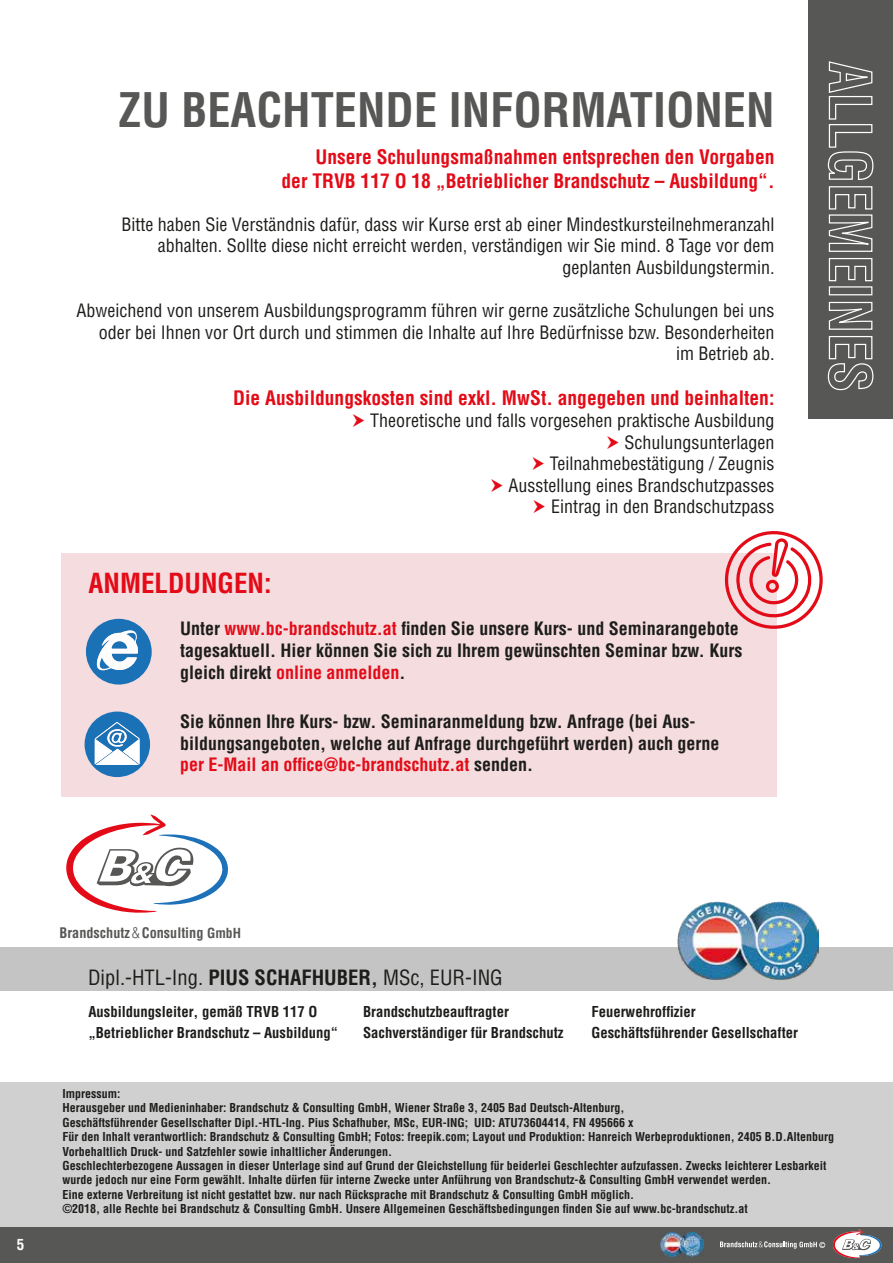
<style>
.page{position:relative;width:893px;height:1263px;background:#fff}
.page>*{position:absolute;margin:0;border:0;box-sizing:border-box;transform-origin:0 0}
.t1{font:700 condensed 46.5px "Helvetica LT Std";color:#575756}
.t2{font:700 condensed 27px "Helvetica LT Std";color:#e30b17}
.t3{font:condensed 20.55px "Helvetica LT Std";color:#1d1d1b}
.t4{font:700 condensed 19.5px/23.4px "Helvetica LT Std";color:#e30b17;text-align:right}
.t5{font:condensed 18px/21.6px "Helvetica LT Std";color:#1d1d1b;text-align:right}
.t6{font:700 condensed 18px/21.6px "Helvetica LT Std";color:#1d1d1b}
.t7{font:700 condensed 15px "Helvetica LT Std";color:#fff}
.t8{font:700 condensed 14.7px/20.5px "Helvetica LT Std";color:#1d1d1b}
.t9{font:700 condensed 14.25px "Helvetica LT Std";color:#575756}
.t10{font:700 condensed 12px/14.4px "Helvetica LT Std";color:#1d1d1b}
.s1{color:#e30b17}
.s2{font-weight:300}
.s3{font-size:13.5px}
.s4{font-weight:700}
</style>
<div class="page">
<div style="left:0;top:1228px;width:893px;height:35px;background:#575756"></div>
<svg style="left:720px;top:1241px;width:105px;height:8px"></svg>
<svg style="left:833px;top:1229px;width:49px;height:29px"></svg>
<img style="left:661px;top:1233px;width:42px;height:23px">
<div style="left:0;top:1082px;width:893px;height:145px;background:#d0d0d0"></div>
<div style="left:0;top:948px;width:893px;height:43px;background:#c4c4c4"></div>
<img style="left:678px;top:901px;width:140px;height:78px">
<div style="left:808px;top:0;width:85px;height:419px;background:#575756"></div>
<svg style="left:827px;top:61px;width:47px;height:221px"></svg>
<div style="left:829px;top:286px;width:43px;height:9px;border:1px solid #fff"></div>
<svg style="left:827px;top:301px;width:47px;height:90px"></svg>
<svg style="left:66px;top:814px;width:162px;height:99px"></svg>
<div style="left:61px;top:553px;width:716px;height:243px;background:#f4dcdf"></div>
<svg style="left:724px;top:531px;width:99px;height:98px"></svg>
<svg style="left:86px;top:619px;width:66px;height:66px"></svg>
<svg style="left:84px;top:711px;width:66px;height:66px"></svg>
<h1 class="t1" style="left:118px;top:81px;width:658px">ZU BEACHTENDE INFORMATIONEN</h1>
<h3 class="t4" style="left:282px;top:145px;width:494px">Unsere Schulungsmaßnahmen entsprechen den Vorgaben<br>der TRVB 117 O 18 „Betrieblicher Brandschutz – Ausbildung“.</h3>
<h3 class="t5" style="left:121px;top:213px;width:655px">Bitte haben Sie Verständnis dafür, dass wir Kurse erst ab einer Mindestkursteilnehmeranzahl abhalten. Sollte diese nicht erreicht werden, verständigen wir Sie mind. 8 Tage vor dem geplanten Ausbildungstermin.</h3>
<h3 class="t5" style="left:77px;top:300px;width:699px">Abweichend von unserem Ausbildungsprogramm führen wir gerne zusätzliche Schulungen bei uns oder bei Ihnen vor Ort durch und stimmen die Inhalte auf Ihre Bedürfnisse bzw. Besonderheiten im Betrieb ab.</h3>
<h3 class="t4" style="left:233px;top:386px;width:543px">Die Ausbildungskosten sind exkl. MwSt. angegeben und beinhalten:</h3>
<h3 class="t5" style="left:370px;top:409px;width:406px">Theoretische und falls vorgesehen praktische Ausbildung Schulungsunterlagen<br>Teilnahmebestätigung / Zeugnis<br>Ausstellung eines Brandschutzpasses<br>Eintrag in den Brandschutzpass</h3>
<h2 class="t2" style="left:89px;top:567px;width:185px">ANMELDUNGEN:</h2>
<h3 class="t6" style="left:180px;top:618px;width:564px">Unter <span class="s1">www.bc-brandschutz.at</span> finden Sie unsere Kurs- und Seminarangebote tagesaktuell. Hier können Sie sich zu Ihrem gewünschten Seminar bzw. Kurs gleich direkt <span class="s1">online anmelden</span>.</h3>
<h3 class="t6" style="left:180px;top:710px;width:541px">Sie können Ihre Kurs- bzw. Seminaranmeldung bzw. Anfrage (bei Aus&shy;bildungsangeboten, welche auf Anfrage durchgeführt werden) auch gerne <span class="s1">per E-Mail an office@bc-brandschutz.at</span> senden.</h3>
<p class="t7" style="left:13px;top:1235px;width:13px">55</p>
<p class="t9" style="left:60px;top:924px;width:183px">Brandschutz <span class="s2">&amp;</span> Consulting <span class="s3">GmbH</span></p>
<h3 class="t3" style="left:88px;top:965px;width:416px">Dipl.-HTL-Ing. <span class="s4">PIUS SCHAFHUBER,</span> MSc, EUR-ING</h3>
<p class="t8" style="left:88px;top:1001px;width:251px">Ausbildungsleiter, gemäß TRVB 117 O „Betrieblicher Brandschutz – Ausbildung“</p>
<p class="t8" style="left:363px;top:1001px;width:202px">Brandschutzbeauftragter<br>Sachverständiger für Brandschutz</p>
<p class="t8" style="left:591px;top:1001px;width:208px">Feuerwehroffizier<br>Geschäftsführender Gesellschafter</p>
<p class="t10" style="left:62px;top:1086px;width:773px">Impressum:<br>Herausgeber und Medieninhaber: Brandschutz &amp; Consulting GmbH, Wiener Straße 3, 2405 Bad Deutsch-Altenburg,<br>Geschäftsführender Gesellschafter Dipl.-HTL-Ing. Pius Schafhuber, MSc, EUR-ING; UID: ATU73604414, FN 495666 x<br>Für den Inhalt verantwortlich: Brandschutz &amp; Consulting GmbH; Fotos: freepik.com; Layout und Produktion: Hanreich Werbeproduktionen, 2405 B.D.Altenburg Vorbehaltlich Druck- und Satzfehler sowie inhaltlicher Änderungen.<br>Geschlechterbezogene Aussagen in dieser Unterlage sind auf Grund der Gleichstellung für beiderlei Geschlechter aufzufassen. Zwecks leichterer Lesbarkeit wurde jedoch nur eine Form gewählt. Inhalte dürfen für interne Zwecke unter Anführung von Brandschutz-&amp; Consulting GmbH verwendet werden.<br>Eine externe Verbreitung ist nicht gestattet bzw. nur nach Rücksprache mit Brandschutz &amp; Consulting GmbH möglich.<br>©2018, alle Rechte bei Brandschutz &amp; Consulting GmbH. Unsere Allgemeinen Geschäftsbedingungen finden Sie auf www.bc-brandschutz.at</p>
</div>
